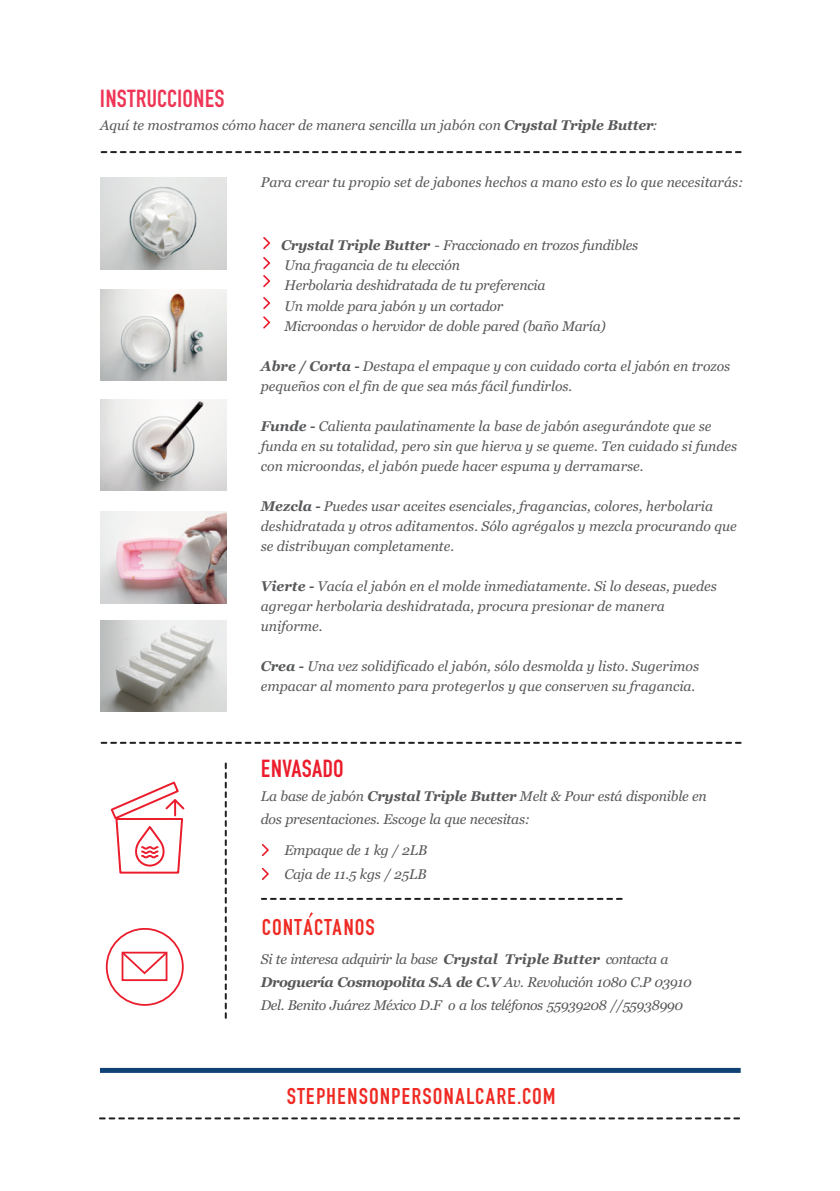
<style>
.page{position:relative;width:840px;height:1191px;background:#fff}
.page>*{position:absolute;margin:0;border:0;box-sizing:border-box;transform-origin:0 0}
.t1{font:26px "DIN1451 EF Eng Neu";letter-spacing:.005em;color:#ee3555}
.t2{font:26px "DIN1451 EF Eng Neu";letter-spacing:.005em;color:#eb1c2c}
.t3{font:24px "DIN1451 EF Eng Neu";letter-spacing:.04em;color:#ee2a23}
.t4{font:italic 14px/20px "Georgia";color:#57585a}
.t5{font:italic 14px/23.2px "Georgia";letter-spacing:-.03em;color:#57585a}
.s1{font-weight:700}
</style>
<div class="page">
<div style="left:100px;top:1068px;width:640px;height:5px;background:#114276"></div>
<svg style="left:100px;top:1117px;width:640px;height:2px"></svg>
<svg style="left:225px;top:763px;width:2px;height:255px"></svg>
<svg style="left:100px;top:742px;width:640px;height:2px"></svg>
<svg style="left:100px;top:151px;width:640px;height:2px"></svg>
<svg style="left:262px;top:898px;width:359px;height:2px"></svg>
<svg style="left:262px;top:844px;width:7px;height:12px"></svg>
<svg style="left:262px;top:867px;width:7px;height:13px"></svg>
<div style="left:106px;top:928px;width:78px;height:77px;border:2px solid #eb1c2c;border-radius:50%"></div>
<div style="left:121px;top:951px;width:46px;height:30px;border:2px solid #eb1c2c"></div>
<svg style="left:121px;top:951px;width:47px;height:24px"></svg>
<svg style="left:110px;top:781px;width:75px;height:93px"></svg>
<svg style="left:263px;top:237px;width:7px;height:12px"></svg>
<svg style="left:263px;top:257px;width:7px;height:12px"></svg>
<svg style="left:263px;top:275px;width:7px;height:12px"></svg>
<svg style="left:263px;top:297px;width:7px;height:12px"></svg>
<svg style="left:263px;top:316px;width:7px;height:12px"></svg>
<img style="left:101px;top:177px;width:125px;height:92px">
<img style="left:101px;top:289px;width:125px;height:92px">
<img style="left:101px;top:399px;width:125px;height:92px">
<img style="left:101px;top:512px;width:125px;height:91px">
<img style="left:101px;top:620px;width:125px;height:91px">
<svg style="left:308px;top:912px;width:5px;height:6px"></svg>
<h1 class="t1" style="left:100px;top:86px;width:126px">INSTRUCCIONES</h1>
<p class="t4" style="left:100px;top:117px;width:559px">Aquí te mostramos cómo hacer de manera sencilla un jabón con <span class="s1">Crystal Triple Butter</span>:</p>
<p class="t4" style="left:261px;top:173px;width:484px">Para crear tu propio set de jabones hechos a mano esto es lo que necesitarás:</p>
<p class="t4" style="left:281px;top:237px;width:358px"><span class="s1">Crystal Triple Butter</span> - Fraccionado en trozos fundibles Una fragancia de tu elección<br>Herbolaria deshidratada de tu preferencia<br>Un molde para jabón y un cortador<br>Microondas o hervidor de doble pared (baño María)</p>
<p class="t4" style="left:261px;top:357px;width:470px"><span class="s1">Abre / Corta -</span> Destapa el empaque y con cuidado corta el jabón en trozos pequeños con el fin de que sea más fácil fundirlos.</p>
<p class="t4" style="left:261px;top:417px;width:477px"><span class="s1">Funde -</span> Calienta paulatinamente la base de jabón asegurándote que se funda en su totalidad, pero sin que hierva y se queme. Ten cuidado si fundes con microondas, el jabón puede hacer espuma y derramarse.</p>
<p class="t4" style="left:261px;top:497px;width:477px"><span class="s1">Mezcla -</span> Puedes usar aceites esenciales, fragancias, colores, herbolaria deshidratada y otros aditamentos. Sólo agrégalos y mezcla procurando que se distribuyan completamente.</p>
<p class="t4" style="left:261px;top:577px;width:457px"><span class="s1">Vierte -</span> Vacía el jabón en el molde inmediatamente. Si lo deseas, puedes agregar herbolaria deshidratada, procura presionar de manera uniforme.</p>
<p class="t4" style="left:261px;top:657px;width:439px"><span class="s1">Crea -</span> Una vez solidificado el jabón, sólo desmolda y listo. Sugerimos empacar al momento para protegerlos y que conserven su fragancia.</p>
<h1 class="t2" style="left:261px;top:756px;width:84px">ENVASADO</h1>
<p class="t4" style="left:261px;top:785px;width:447px;line-height:23.2px">La base de jabón <span class="s1">Crystal Triple Butter</span> Melt &amp; Pour está disponible en dos presentaciones. Escoge la que necesitas:</p>
<p class="t4" style="left:284px;top:839px;width:144px;line-height:24px">Empaque de 1 kg / 2LB<br>Caja de 11.5 kgs / 25LB</p>
<h2 class="t3" style="left:262px;top:915px;width:114px">CONTACTANOS</h2>
<p class="t5" style="left:261px;top:948px;width:432px">Si te interesa adquirir la base <span class="s1">Crystal Triple Butter</span> contacta a<br><span class="s1">Droguería Cosmopolita S.A de C.V</span> Av. Revolución 1080 C.P 03910<br>Del. Benito Juárez México D.F o a los teléfonos 55939208 //55938990</p>
<h2 class="t3" style="left:286px;top:1084px;width:270px">STEPHENSONPERSONALCARE.COM</h2>
</div>
